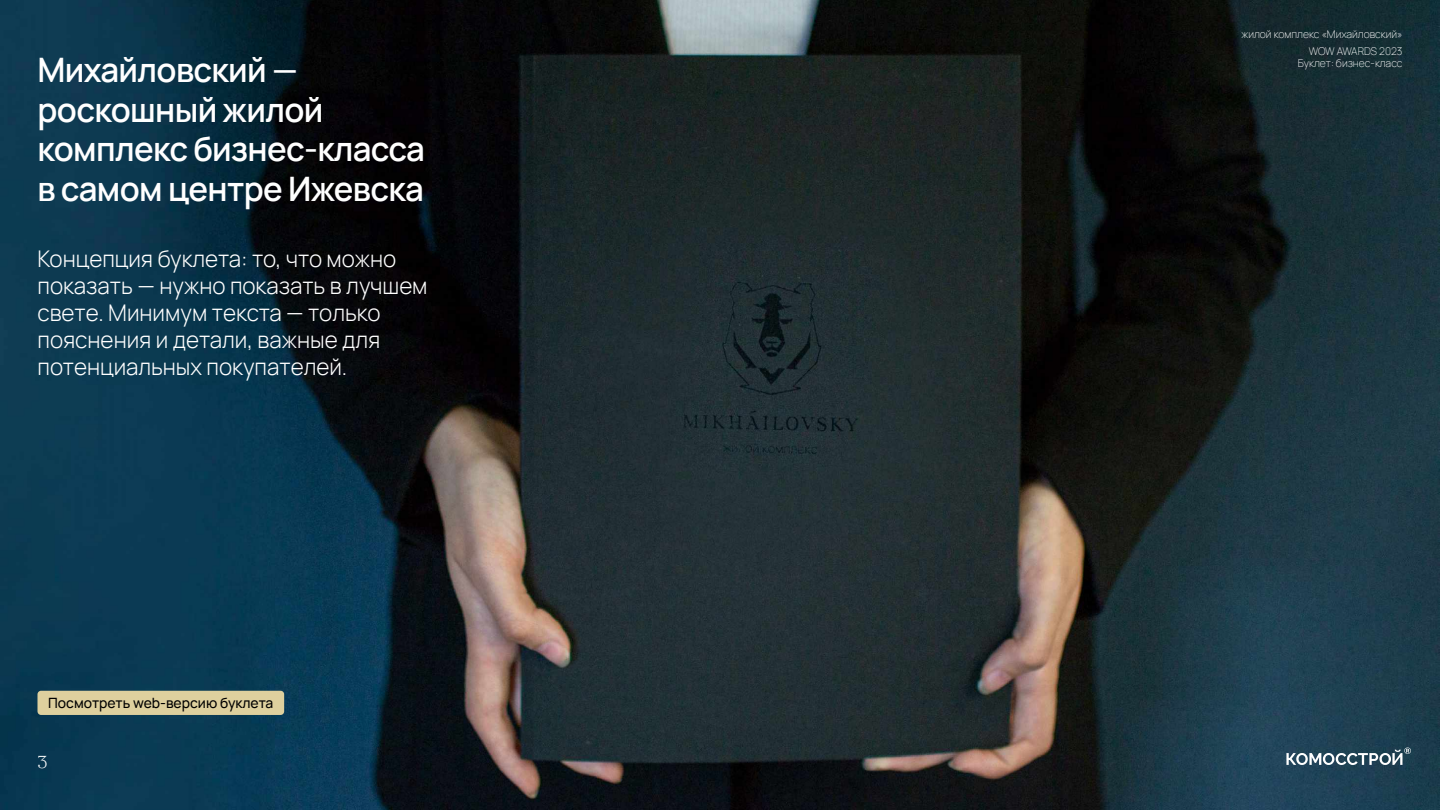
<style>
.page{position:relative;width:1440px;height:810px;background:#fff}
.page>*{position:absolute;margin:0;border:0;box-sizing:border-box;transform-origin:0 0}
.t1{font:600 33px/39.6px "Manrope";letter-spacing:-.02em;color:#fff}
.t2{font:300 22.5px/27px "Manrope";color:#fff}
.t3{font:300 20.25px "Wremena";color:#fff}
.t4{font:500 13.88px "Manrope";color:#000}
.t5{font:200 10.5px/17.1px "Manrope";color:#fff;text-align:right}
</style>
<div class="page">
<img style="left:0;top:0;width:1440px;height:810px">
<div style="left:37px;top:691px;width:247px;height:24px;background:#ded09e;border-radius:4px"></div>
<svg style="left:1286px;top:748px;width:125px;height:17px"></svg>
<h1 class="t1" style="left:38px;top:48px;width:389px">Михайловский — роскошный жилой комплекс бизнес-класса в самом центре Ижевска</h1>
<p class="t2" style="left:38px;top:244px;width:392px">Концепция буклета: то, что можно показать — нужно показать в лучшем свете. Минимум текста — только пояснения и детали, важные для потенциальных покупателей.</p>
<p class="t4" style="left:48px;top:692px;width:227px">Посмотреть web-версию буклета</p>
<p class="t3" style="left:38px;top:747px;width:12px">3</p>
<p class="t5" style="left:1241px;top:25px;width:163px">жилой комплекс «Михайловский»<br>WOW AWARDS 2023</p>
<p class="t5" style="left:1298px;top:54px;width:106px">Буклет: бизнес-класс</p>
</div>
